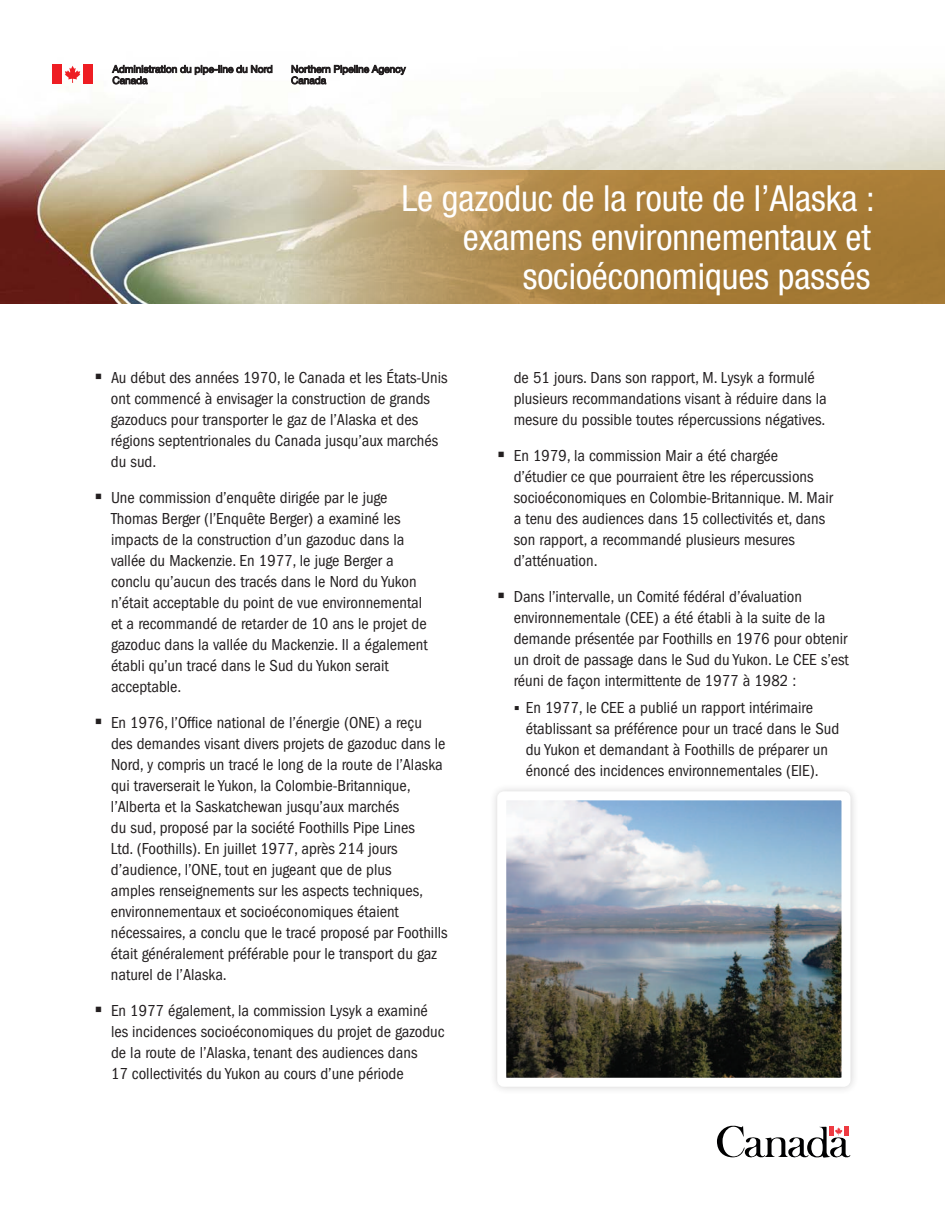
<style>
.page{position:relative;width:945px;height:1215px;background:#fff}
.page>*{position:absolute;margin:0;border:0;box-sizing:border-box;transform-origin:0 0}
.t1{font:condensed 36px/39px "Helvetica Neue LT Std";color:#fff;text-align:right}
.t2{font:condensed 16.5px/21px "ITC Franklin Gothic Std";color:#231f20}
.t3{font:10.05px "Helvetica Neue";color:#231f20}
</style>
<div class="page">
<img style="left:0;top:64px;width:945px;height:240px">
<svg style="left:717px;top:1125px;width:133px;height:33px"></svg>
<div style="left:52px;top:64px;width:10px;height:20px;background:#ee1d23"></div>
<div style="left:83px;top:64px;width:10px;height:20px;background:#ee1d23"></div>
<svg style="left:65px;top:66px;width:15px;height:17px"></svg>
<svg style="left:291px;top:65px;width:115px;height:19px"></svg>
<svg style="left:112px;top:65px;width:160px;height:19px"></svg>
<svg style="left:290px;top:170px;width:655px;height:134px;background:#b18d51"></svg>
<div style="left:488px;top:783px;width:371px;height:312px;background:#231f20;opacity:.2"></div>
<img style="left:507px;top:801px;width:333px;height:276px">
<div style="left:497px;top:791px;width:353px;height:296px;border:9px solid #fff;border-radius:2px"></div>
<p class="t3" style="left:112px;top:63px;width:162px">Administration du pipe-line du Nord</p>
<p class="t3" style="left:291px;top:63px;width:116px">Northern Pipeline Agency</p>
<h1 class="t1" style="left:401px;top:178px;width:475px">Le gazoduc de la route de l’Alaska : examens environnementaux et socioéconomiques passés</h1>
<p class="t2" style="left:111px;top:367px;width:338px;text-indent:-16px">▪ Au début des années 1970, le Canada et les États-Unis ont commencé à envisager la construction de grands gazoducs pour transporter le gaz de l’Alaska et des régions septentrionales du Canada jusqu’aux marchés du sud.</p>
<p class="t2" style="left:111px;top:487px;width:318px;text-indent:-17px">▪ Une commission d’enquête dirigée par le juge Thomas Berger (l’Enquête Berger) a examiné les impacts de la construction d’un gazoduc dans la vallée du Mackenzie. En 1977, le juge Berger a conclu qu’aucun des tracés dans le Nord du Yukon n’était acceptable du point de vue environnemental et a recommandé de retarder de 10 ans le projet de gazoduc dans la vallée du Mackenzie. Il a également établi qu’un tracé dans le Sud du Yukon serait acceptable.</p>
<p class="t2" style="left:111px;top:712px;width:338px;text-indent:-17px">▪ En 1976, l’Office national de l’énergie (ONE) a reçu des demandes visant divers projets de gazoduc dans le Nord, y compris un tracé le long de la route de l’Alaska qui traverserait le Yukon, la Colombie-Britannique, l’Alberta et la Saskatchewan jusqu’aux marchés<br>du sud, proposé par la société Foothills Pipe Lines<br>Ltd. (Foothills). En juillet 1977, après 214 jours d’audience, l’ONE, tout en jugeant que de plus<br>amples renseignements sur les aspects techniques, environnementaux et socioéconomiques étaient nécessaires, a conclu que le tracé proposé par Foothills était généralement préférable pour le transport du gaz naturel de l’Alaska.</p>
<p class="t2" style="left:111px;top:1000px;width:335px;text-indent:-17px">▪ En 1977 également, la commission Lysyk a examiné les incidences socioéconomiques du projet de gazoduc de la route de l’Alaska, tenant des audiences dans<br>17 collectivités du Yukon au cours d’une période</p>
<p class="t2" style="left:514px;top:367px;width:315px">de 51 jours. Dans son rapport, M. Lysyk a formulé plusieurs recommandations visant à réduire dans la mesure du possible toutes répercussions négatives.</p>
<p class="t2" style="left:514px;top:445px;width:321px;text-indent:-17px">▪ En 1979, la commission Mair a été chargée d’étudier ce que pourraient être les répercussions socioéconomiques en Colombie-Britannique. M. Mair a tenu des audiences dans 15 collectivités et, dans son rapport, a recommandé plusieurs mesures d’atténuation.</p>
<p class="t2" style="left:514px;top:586px;width:337px;text-indent:-17px">▪ Dans l’intervalle, un Comité fédéral d’évaluation environnementale (CEE) a été établi à la suite de la demande présentée par Foothills en 1976 pour obtenir un droit de passage dans le Sud du Yukon. Le CEE s’est réuni de façon intermittente de 1977 à 1982 :</p>
<p class="t2" style="left:526px;top:697px;width:315px;text-indent:-12px">▪ En 1977, le CEE a publié un rapport intérimaire établissant sa préférence pour un tracé dans le Sud du Yukon et demandant à Foothills de préparer un énoncé des incidences environnementales (EIE).</p>
</div>
